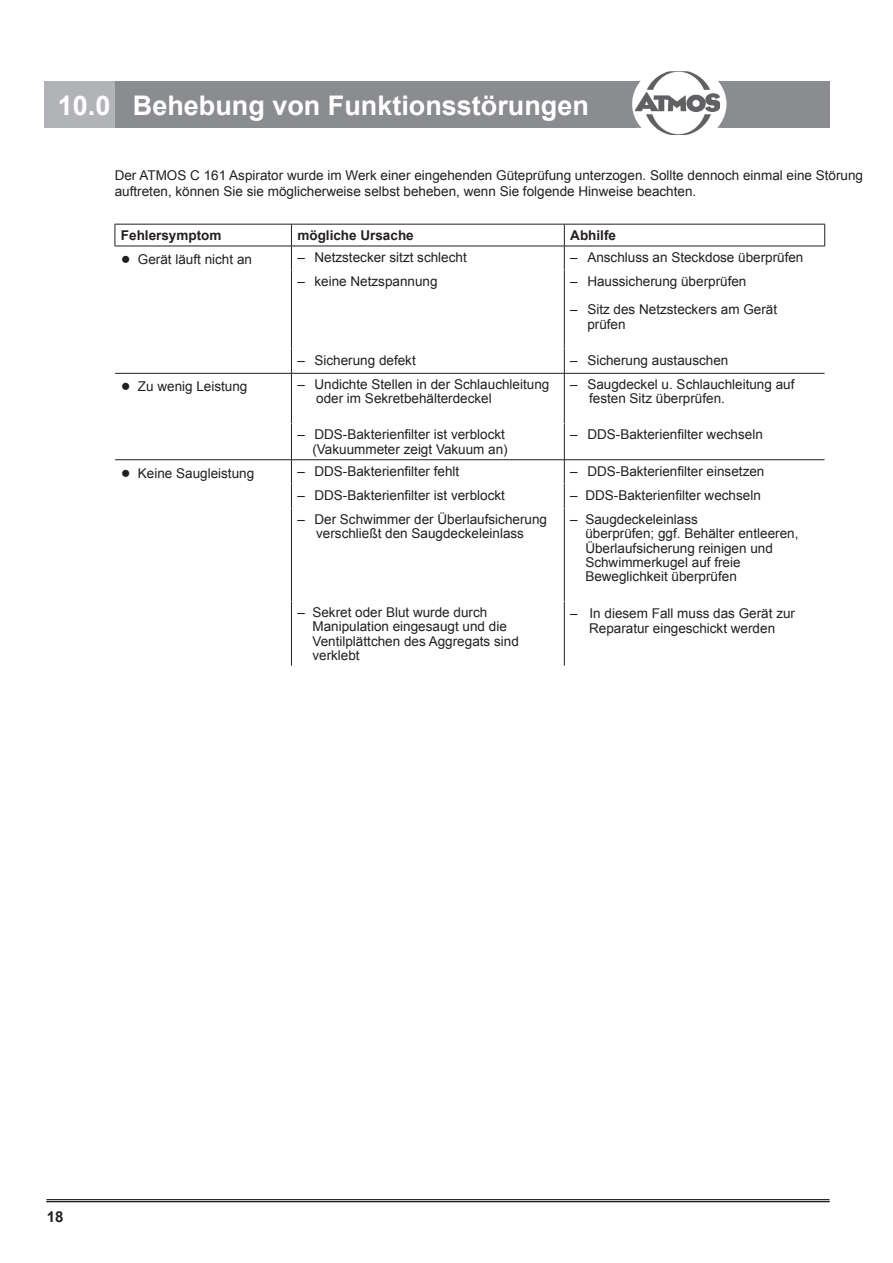
<style>
.page{position:relative;width:893px;height:1263px;background:#fff}
.page>*{position:absolute;margin:0;border:0;box-sizing:border-box;transform-origin:0 0}
.t1{font:700 27px "Arial";color:#fff}
.t2{font:700 15px "Arial";color:#231f20}
.t3{font:13.5px/14.2px "Arial";color:#231f20}
.t4{font:700 13.5px "Arial";color:#231f20}
.s1{font-size:16.5px}
</style>
<div class="page">
<hr style="left:47px;top:1199px;width:782px;height:1px;background:#231f20">
<hr style="left:47px;top:1201px;width:782px;height:1px;background:#231f20">
<div style="left:115px;top:81px;width:714px;height:47px;background:#8a8c8f"></div>
<div style="left:45px;top:81px;width:70px;height:47px;background:#b2b3b7"></div>
<svg style="left:632px;top:84px;width:94px;height:40px"></svg>
<img style="left:635px;top:71px;width:85px;height:64px">
<img style="left:635px;top:81px;width:85px;height:47px">
<hr style="left:115px;top:224px;width:176px;height:1px;background:#231f20">
<svg style="left:115px;top:224px;width:1px;height:22px"></svg>
<hr style="left:291px;top:224px;width:273px;height:1px;background:#231f20">
<hr style="left:564px;top:224px;width:261px;height:1px;background:#231f20">
<svg style="left:824px;top:224px;width:1px;height:22px"></svg>
<hr style="left:115px;top:246px;width:176px;height:1px;background:#231f20">
<hr style="left:291px;top:246px;width:273px;height:1px;background:#231f20">
<svg style="left:291px;top:224px;width:1px;height:46px"></svg>
<hr style="left:564px;top:246px;width:261px;height:1px;background:#231f20">
<svg style="left:564px;top:224px;width:1px;height:46px"></svg>
<hr style="left:291px;top:270px;width:1px;height:79px;background:#231f20">
<hr style="left:564px;top:270px;width:1px;height:79px;background:#231f20">
<svg style="left:291px;top:349px;width:1px;height:24px"></svg>
<svg style="left:564px;top:349px;width:1px;height:24px"></svg>
<hr style="left:115px;top:373px;width:176px;height:1px;background:#231f20">
<hr style="left:291px;top:373px;width:273px;height:1px;background:#231f20">
<hr style="left:291px;top:373px;width:1px;height:50px;background:#231f20">
<hr style="left:564px;top:373px;width:260px;height:1px;background:#231f20">
<hr style="left:564px;top:373px;width:1px;height:50px;background:#231f20">
<hr style="left:291px;top:424px;width:1px;height:35px;background:#231f20">
<hr style="left:564px;top:424px;width:1px;height:35px;background:#231f20">
<hr style="left:115px;top:459px;width:176px;height:1px;background:#231f20">
<hr style="left:291px;top:459px;width:273px;height:1px;background:#231f20">
<hr style="left:564px;top:459px;width:260px;height:1px;background:#231f20">
<svg style="left:291px;top:460px;width:1px;height:48px"></svg>
<svg style="left:564px;top:460px;width:1px;height:48px"></svg>
<hr style="left:291px;top:508px;width:1px;height:93px;background:#231f20">
<hr style="left:564px;top:508px;width:1px;height:93px;background:#231f20">
<hr style="left:291px;top:601px;width:1px;height:65px;background:#231f20">
<hr style="left:564px;top:601px;width:1px;height:65px;background:#231f20">
<h1 class="t1" style="left:58px;top:87px;width:533px">10.0 Behebung von Funktionsstörungen</h1>
<p class="t3" style="left:115px;top:168px;width:750px;line-height:16.2px">Der ATMOS C 161 Aspirator wurde im Werk einer eingehenden Güteprüfung unterzogen. Sollte dennoch einmal eine Störung auftreten, können Sie sie möglicherweise selbst beheben, wenn Sie folgende Hinweise beachten.</p>
<p class="t4" style="left:121px;top:226px;width:102px">Fehlersymptom</p>
<p class="t4" style="left:297px;top:226px;width:118px">mögliche Ursache</p>
<p class="t4" style="left:570px;top:226px;width:47px">Abhilfe</p>
<p class="t3" style="left:121px;top:252px;width:133px"><span class="s1">●</span> Gerät läuft nicht an</p>
<p class="t3" style="left:297px;top:250px;width:171px">– Netzstecker sitzt schlecht</p>
<p class="t3" style="left:570px;top:250px;width:235px">– Anschluss an Steckdose überprüfen</p>
<p class="t3" style="left:297px;top:274px;width:142px">– keine Netzspannung</p>
<p class="t3" style="left:570px;top:274px;width:178px">– Haussicherung überprüfen</p>
<p class="t3" style="left:587px;top:303px;width:191px;text-indent:-17px">– Sitz des Netzsteckers am Gerät prüfen</p>
<p class="t3" style="left:297px;top:353px;width:120px">– Sicherung defekt</p>
<p class="t3" style="left:570px;top:353px;width:160px">– Sicherung austauschen</p>
<p class="t3" style="left:121px;top:380px;width:128px"><span class="s1">●</span> Zu wenig Leistung</p>
<p class="t3" style="left:316px;top:377px;width:235px;text-indent:-19px">– Undichte Stellen in der Schlauchleitung oder im Sekretbehälterdeckel</p>
<p class="t3" style="left:589px;top:377px;width:207px;text-indent:-19px">– Saugdeckel u. Schlauchleitung auf festen Sitz überprüfen.</p>
<p class="t3" style="left:297px;top:428px;width:212px;text-align:right">– DDS-Bakterienfilter ist verblockt (Vakuummeter zeigt Vakuum an)</p>
<p class="t3" style="left:570px;top:428px;width:194px">– DDS-Bakterienfilter wechseln</p>
<p class="t3" style="left:121px;top:466px;width:135px"><span class="s1">●</span> Keine Saugleistung</p>
<p class="t3" style="left:297px;top:464px;width:163px">– DDS-Bakterienfilter fehlt</p>
<p class="t3" style="left:570px;top:464px;width:196px">– DDS-Bakterienfilter einsetzen</p>
<p class="t3" style="left:297px;top:488px;width:209px">– DDS-Bakterienfilter ist verblockt</p>
<p class="t3" style="left:570px;top:488px;width:192px">– DDS-Bakterienfilter wechseln</p>
<p class="t3" style="left:297px;top:512px;width:251px;text-align:center">– Der Schwimmer der Überlaufsicherung verschließt den Saugdeckeleinlass</p>
<p class="t3" style="left:585px;top:512px;width:215px;text-indent:-15px">– Saugdeckeleinlass<br>überprüfen; ggf. Behälter entleeren,<br>Überlaufsicherung reinigen und<br>Schwimmerkugel auf freie<br>Beweglichkeit überprüfen</p>
<p class="t3" style="left:312px;top:605px;width:208px;text-indent:-15px">– Sekret oder Blut wurde durch<br>Manipulation eingesaugt und die<br>Ventilplättchen des Aggregats sind verklebt</p>
<p class="t3" style="left:570px;top:606px;width:226px;text-align:center">– In diesem Fall muss das Gerät zur<br>Reparatur eingeschickt werden</p>
<p class="t2" style="left:47px;top:1207px;width:18px">18</p>
</div>
